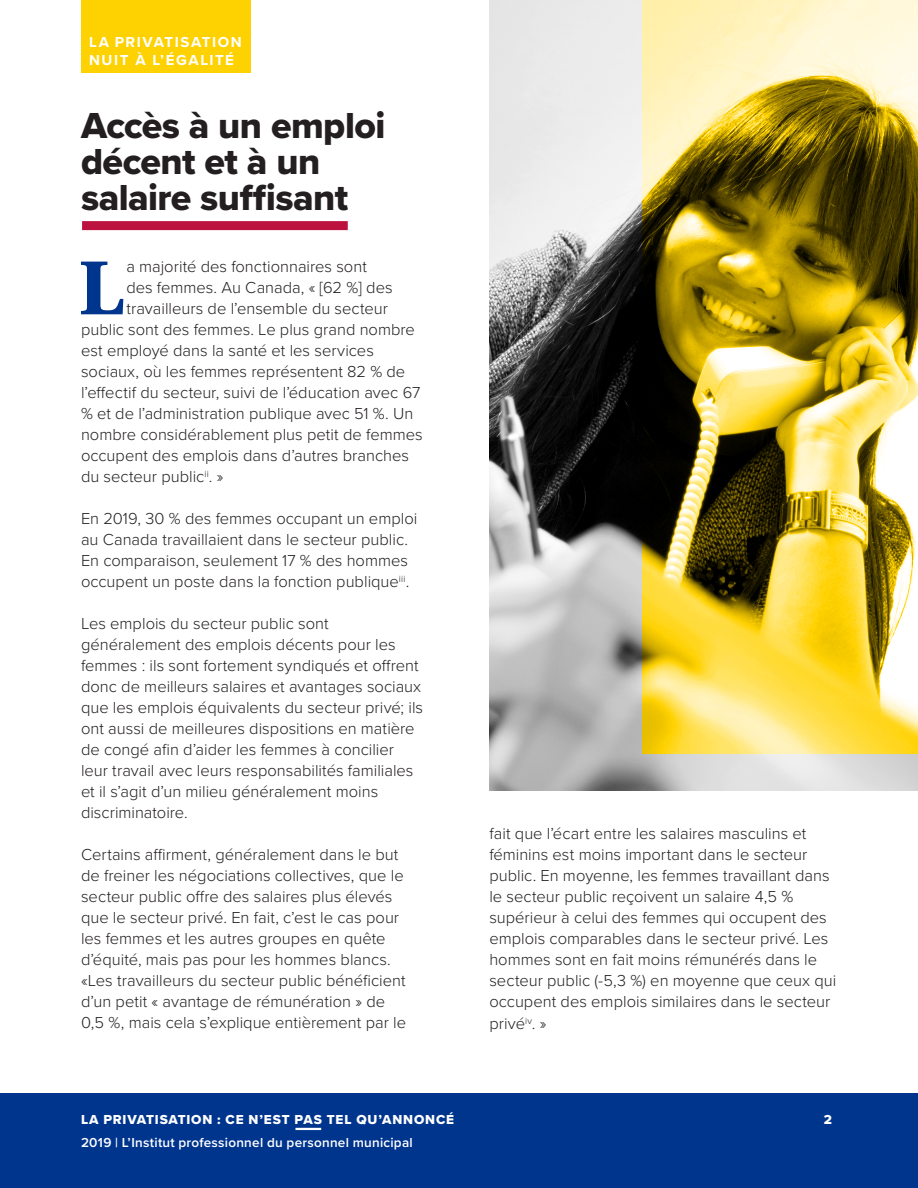
<style>
.page{position:relative;width:918px;height:1188px;background:#fff}
.page>*{position:absolute;margin:0;border:0;box-sizing:border-box;transform-origin:0 0}
.t1{font:81.15px "Utopia Std Bold Capt";color:#00358e}
.t2{font:37.5px/36px "Proxima Nova Extrabld";letter-spacing:-.015em;color:#231f20}
.t3{font:300 16.5px/21px "Proxima Nova";color:#231f20}
.t4{font:700 15px/18px "Proxima Nova";letter-spacing:.1em;color:#fff}
.t5{font:600 13.5px "Proxima Nova";letter-spacing:.02em;color:#fff}
.t6{font:13.5px "Proxima Nova Extrabld";letter-spacing:.06em;color:#fff}
</style>
<div class="page">
<div style="left:0;top:1094px;width:918px;height:94px;background:#00358e"></div>
<div style="left:81px;top:0;width:169px;height:72px;background:#fed100"></div>
<hr style="left:295px;top:1128px;width:26px;height:2px;background:#fff">
<div style="left:82px;top:221px;width:266px;height:9px;background:#bb133e"></div>
<img style="left:489px;top:0;width:429px;height:790px">
<svg style="left:643px;top:0;width:275px;height:753px;background:#b7a347"></svg>
<p class="t4" style="left:89px;top:32px;width:154px">LA PRIVATISATION<br>NUIT À L’ÉGALITÉ</p>
<p class="t2" style="left:81px;top:107px;width:306px">Accès à un emploi décent et à un salaire suffisant</p>
<p class="t1" style="left:78px;top:240px;width:48px">L</p>
<p class="t3" style="left:126px;top:255px;width:242px">a majorité des fonctionnaires sont</p>
<p class="t3" style="left:126px;top:276px;width:268px">des femmes. Au Canada, « [62 %] des</p>
<p class="t3" style="left:126px;top:297px;width:263px">travailleurs de l’ensemble du secteur</p>
<p class="t3" style="left:81px;top:318px;width:336px">public sont des femmes. Le plus grand nombre</p>
<p class="t3" style="left:81px;top:339px;width:294px">est employé dans la santé et les services</p>
<p class="t3" style="left:81px;top:360px;width:326px">sociaux, où les femmes représentent 82 % de</p>
<p class="t3" style="left:81px;top:381px;width:341px">l’effectif du secteur, suivi de l’éducation avec 67</p>
<p class="t3" style="left:81px;top:402px;width:334px">% et de l’administration publique avec 51 %. Un</p>
<p class="t3" style="left:81px;top:423px;width:343px">nombre considérablement plus petit de femmes</p>
<p class="t3" style="left:81px;top:444px;width:330px">occupent des emplois dans d’autres branches</p>
<p class="t3" style="left:81px;top:465px;width:144px">du secteur public<sup>ii</sup>. »</p>
<p class="t3" style="left:81px;top:507px;width:338px">En 2019, 30 % des femmes occupant un emploi au Canada travaillaient dans le secteur public.<br>En comparaison, seulement 17 % des hommes occupent un poste dans la fonction publique<sup>iii</sup>.</p>
<p class="t3" style="left:81px;top:612px;width:344px">Les emplois du secteur public sont généralement des emplois décents pour les femmes : ils sont fortement syndiqués et offrent donc de meilleurs salaires et avantages sociaux que les emplois équivalents du secteur privé; ils ont aussi de meilleures dispositions en matière de congé afin d’aider les femmes à concilier leur travail avec leurs responsabilités familiales et il s’agit d’un milieu généralement moins discriminatoire.</p>
<p class="t3" style="left:81px;top:843px;width:327px">Certains affirment, généralement dans le but de freiner les négociations collectives, que le secteur public offre des salaires plus élevés que le secteur privé. En fait, c’est le cas pour les femmes et les autres groupes en quête d’équité, mais pas pour les hommes blancs. «Les travailleurs du secteur public bénéficient d’un petit « avantage de rémunération » de 0,5 %, mais cela s’explique entièrement par le</p>
<p class="t6" style="left:81px;top:1110px;width:375px">LA PRIVATISATION : CE N’EST PAS TEL QU’ANNONCÉ</p>
<p class="t5" style="left:81px;top:1132px;width:333px">2019 | L’Institut professionnel du personnel municipal</p>
<p class="t3" style="left:489px;top:822px;width:348px">fait que l’écart entre les salaires masculins et féminins est moins important dans le secteur public. En moyenne, les femmes travaillant dans le secteur public reçoivent un salaire 4,5 % supérieur à celui des femmes qui occupent des emplois comparables dans le secteur privé. Les hommes sont en fait moins rémunérés dans le secteur public (-5,3 %) en moyenne que ceux qui occupent des emplois similaires dans le secteur</p>
<p class="t3" style="left:489px;top:1012px;width:58px">privé<sup>iv</sup>. »</p>
<p class="t6" style="left:824px;top:1110px;width:10px">2</p>
</div>
